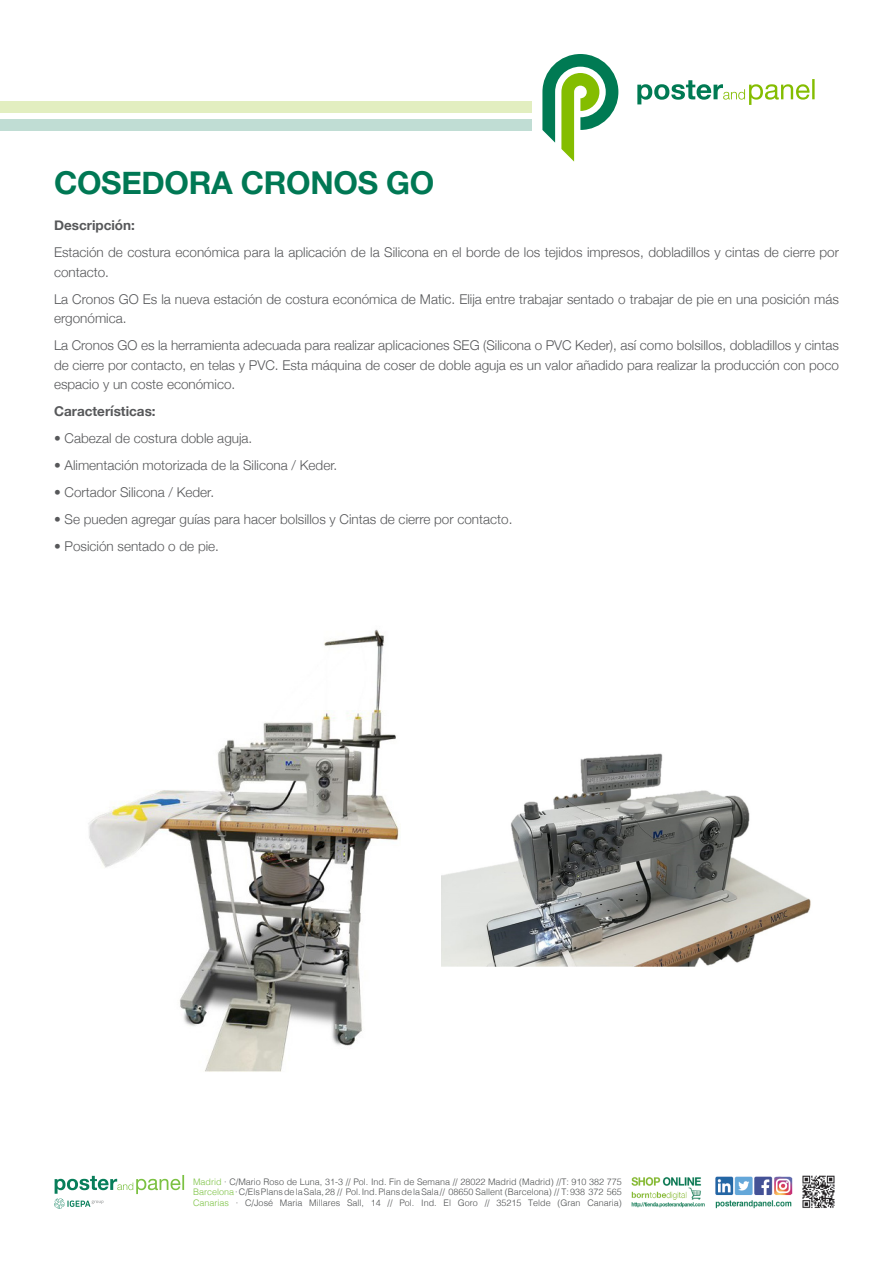
<style>
.page{position:relative;width:893px;height:1263px;background:#fff}
.page>*{position:absolute;margin:0;border:0;box-sizing:border-box;transform-origin:0 0}
.t1{font:700 31.5px "Helvetica Neue";letter-spacing:-.01em;color:#007854}
.t2{font:300 13.5px/19.5px "Helvetica Neue";color:#57585a}
.t3{font:700 13.5px "Helvetica Neue";color:#57585a}
.t4{font:300 9px "Helvetica";color:#4f5152}
.s1{color:#7cc243}
</style>
<div class="page">
<img style="left:715px;top:1176px;width:78px;height:32px">
<img style="left:631px;top:1177px;width:70px;height:23px">
<img style="left:631px;top:1202px;width:74px;height:6px">
<img style="left:802px;top:1175px;width:33px;height:33px">
<svg style="left:54px;top:1175px;width:130px;height:34px"></svg>
<svg style="left:637px;top:79px;width:178px;height:26px"></svg>
<svg style="left:542px;top:54px;width:76px;height:108px"></svg>
<div style="left:0;top:101px;width:532px;height:12px;background:#e2eec0"></div>
<div style="left:0;top:119px;width:532px;height:12px;background:#c0ddd4"></div>
<img style="left:88px;top:629px;width:311px;height:443px">
<img style="left:441px;top:753px;width:370px;height:214px">
<p class="t1" style="left:54px;top:158px;width:382px">COSEDORA CRONOS GO</p>
<p class="t3" style="left:54px;top:215px;width:82px">Descripción:</p>
<p class="t2" style="left:54px;top:242px;width:786px">Estación de costura económica para la aplicación de la Silicona en el borde de los tejidos impresos, dobladillos y cintas de cierre por contacto.</p>
<p class="t2" style="left:54px;top:288px;width:786px">La Cronos GO Es la nueva estación de costura económica de Matic. Elija entre trabajar sentado o trabajar de pie en una posición más ergonómica.</p>
<p class="t2" style="left:54px;top:335px;width:786px;text-align:justify">La Cronos GO es la herramienta adecuada para realizar aplicaciones SEG (Silicona o PVC Keder), así como bolsillos, dobladillos y cintas de cierre por contacto, en telas y PVC. Esta máquina de coser de doble aguja es un valor añadido para realizar la producción con poco espacio y un coste económico.</p>
<p class="t3" style="left:54px;top:401px;width:103px">Características:</p>
<p class="t2" style="left:54px;top:428px;width:200px">• Cabezal de costura doble aguja.</p>
<p class="t2" style="left:54px;top:455px;width:285px">• Alimentación motorizada de la Silicona / Keder.</p>
<p class="t2" style="left:54px;top:482px;width:162px">• Cortador Silicona / Keder.</p>
<p class="t2" style="left:54px;top:509px;width:460px">• Se pueden agregar guías para hacer bolsillos y Cintas de cierre por contacto.</p>
<p class="t2" style="left:54px;top:536px;width:167px">• Posición sentado o de pie.</p>
<p class="t4" style="left:193px;top:1174px;width:430px"><span class="s1">Madrid</span> · C/Mario Roso de Luna, 31-3 // Pol. Ind. Fin de Semana // 28022 Madrid (Madrid) //T: 910 382 775</p>
<p class="t4" style="left:193px;top:1184px;width:430px"><span class="s1">Barcelona</span> · C/Els Plans de la Sala, 28 // Pol. Ind. Plans de la Sala // 08650 Sallent (Barcelona) // T: 938 372 565</p>
<p class="t4" style="left:193px;top:1195px;width:430px"><span class="s1">Canarias</span> · C/José Maria Millares Sall, 14 // Pol. Ind. El Goro // 35215 Telde (Gran Canaria)</p>
</div>
